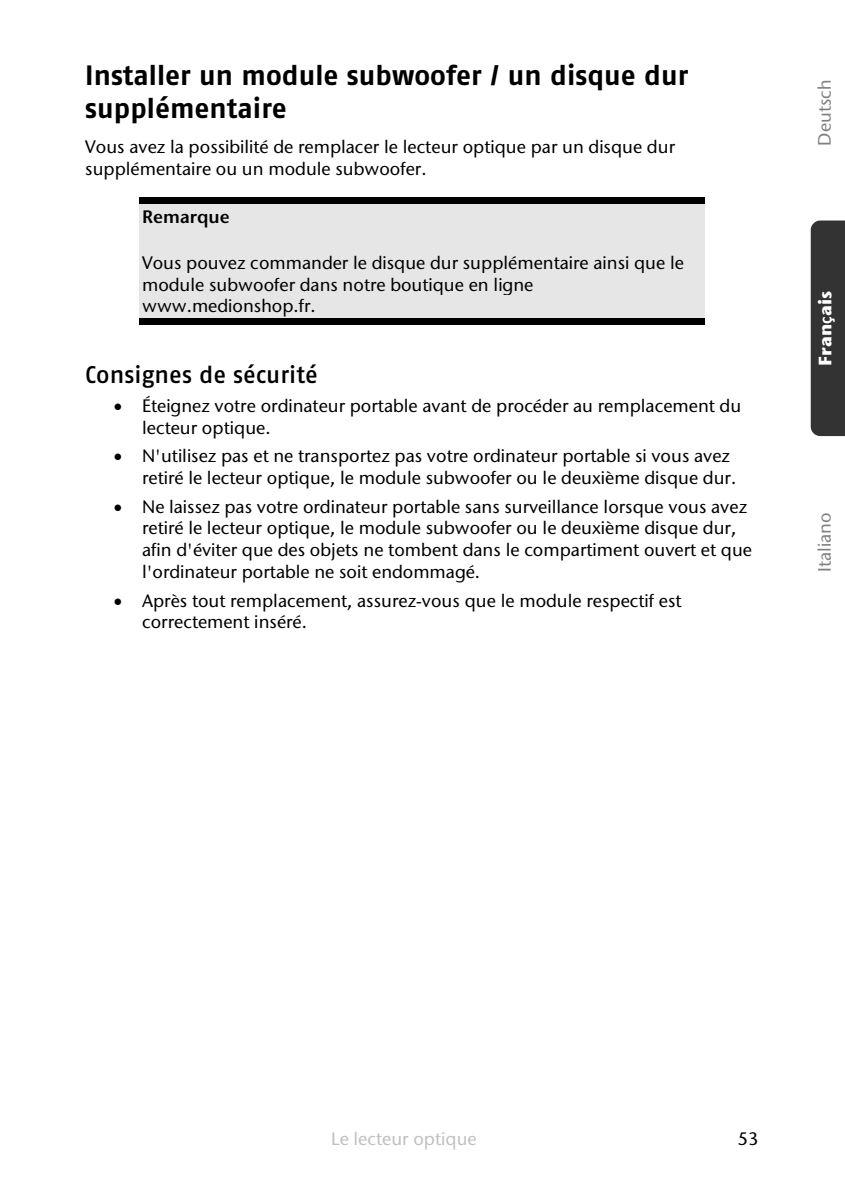
<style>
.page{position:relative;width:845px;height:1192px;background:#fff}
.page>*{position:absolute;margin:0;border:0;box-sizing:border-box;transform-origin:0 0}
.t1{font:700 28px/33.6px "Medion MD";color:#000}
.t2{font:500 24px "Medion MD";color:#000}
.t3{font:18px/21.8px "ITC Stone Sans";color:#000}
.t4{font:18px "ITC Stone Sans";color:#c0c0c0}
.t5{font:18px "ITC Stone Sans";color:#808080}
.t6{font:700 18px "ITC Stone Sans";color:#fff}
.t7{font:600 18px "ITC Stone Sans";color:#000}
.s1{font-family:"Calibri"}
</style>
<div class="page">
<div style="left:810px;top:220px;width:34px;height:216px;background:#333"></div>
<div style="left:139px;top:204px;width:565px;height:36px;background:#e6e6e6"></div>
<div style="left:139px;top:198px;width:565px;height:6px;background:#000"></div>
<div style="left:139px;top:240px;width:565px;height:33px;background:#e6e6e6"></div>
<div style="left:139px;top:273px;width:565px;height:22px;background:#e6e6e6"></div>
<div style="left:139px;top:295px;width:565px;height:24px;background:#e6e6e6"></div>
<div style="left:139px;top:319px;width:565px;height:6px;background:#000"></div>
<h1 class="t1" style="left:85px;top:60px;width:604px">Installer un module subwoofer / un disque dur supplémentaire</h1>
<p class="t3" style="left:85px;top:138px;width:591px">Vous avez la possibilité de remplacer le lecteur optique par un disque dur supplémentaire ou un module subwoofer.</p>
<p class="t7" style="left:142px;top:210px;width:89px">Remarque</p>
<p class="t3" style="left:142px;top:253px;width:543px">Vous pouvez commander le disque dur supplémentaire ainsi que le module subwoofer dans notre boutique en ligne www.medionshop.fr.</p>
<h2 class="t2" style="left:85px;top:365px;width:234px">Consignes de sécurité</h2>
<p class="t3" style="left:142px;top:396px;width:600px;text-indent:-28px">• Éteignez votre ordinateur portable avant de procéder au remplacement du lecteur optique.</p>
<p class="t3" style="left:142px;top:447px;width:595px;text-indent:-28px">• N'utilisez pas et ne transportez pas votre ordinateur portable si vous avez retiré le lecteur optique, le module subwoofer ou le deuxième disque dur.</p>
<p class="t3" style="left:142px;top:497px;width:611px;text-indent:-28px">• Ne laissez pas votre ordinateur portable sans surveillance lorsque vous avez retiré le lecteur optique, le module subwoofer ou le deuxième disque dur, afin d'éviter que des objets ne tombent dans le compartiment ouvert et que l'ordinateur portable ne soit endommagé.</p>
<p class="t3" style="left:142px;top:591px;width:540px;text-indent:-28px">• Après tout remplacement, assurez-vous que le module respectif est correctement inséré.</p>
<p class="t5" style="left:817px;top:146px;width:67px;rotate:-90deg">Deutsch</p>
<p class="t6" style="left:817px;top:365px;width:76px;rotate:-90deg">Fran<span class="s1">ç</span>ais</p>
<p class="t5" style="left:817px;top:571px;width:61px;rotate:-90deg">Italiano</p>
<p class="t4" style="left:331px;top:1131px;width:147px">Le lecteur optique</p>
<p class="t3" style="left:737px;top:1129px;width:22px">53</p>
</div>
